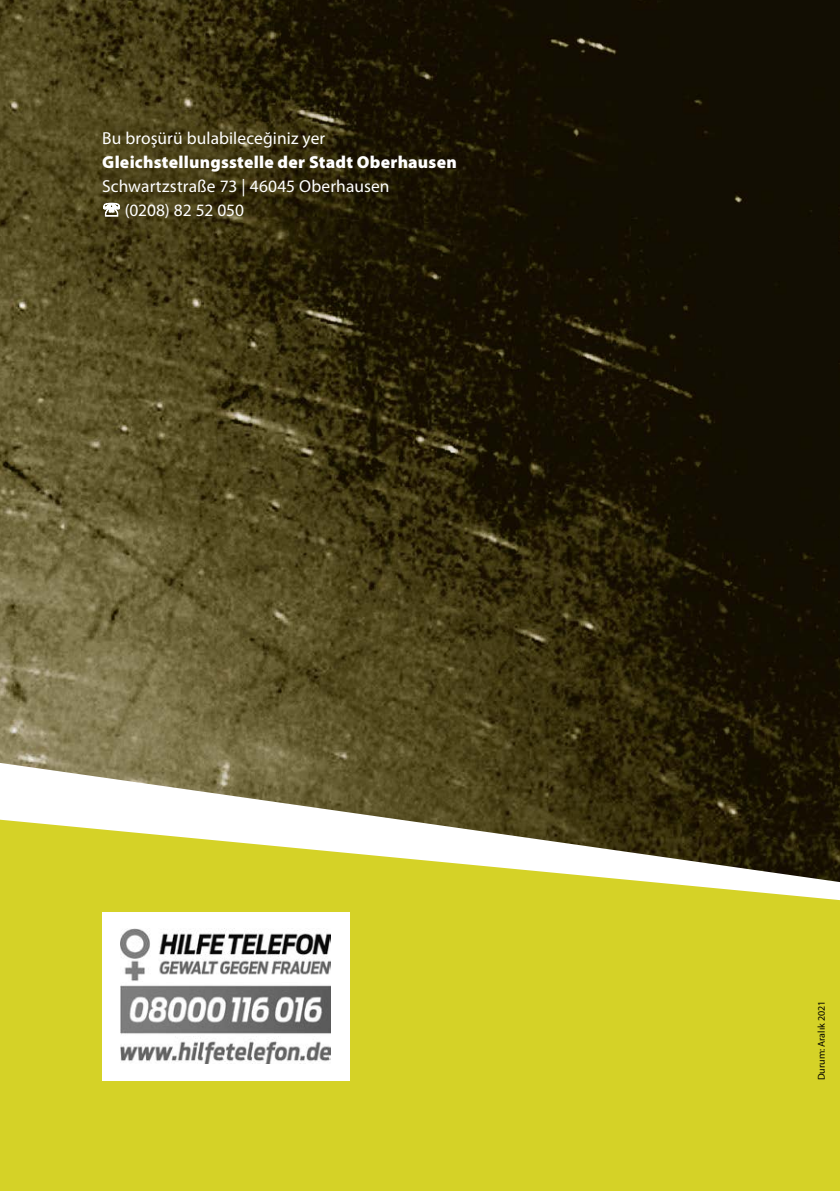
<style>
.page{position:relative;width:840px;height:1191px;background:#fff}
.page>*{position:absolute;margin:0;border:0;box-sizing:border-box;transform-origin:0 0}
.t1{font:17.4px/24px "Myriad Pro";letter-spacing:.005em;color:#fff}
.t2{font:900 17.4px "Myriad Pro";letter-spacing:.015em;color:#fff}
.t3{font:10px "Myriad Pro";color:#000}
</style>
<div class="page">
<img style="left:0;top:0;width:839px;height:763px">
<svg style="left:1px;top:763px;width:838px;height:56px"></svg>
<svg style="left:0;top:819px;width:839px;height:372px;background:#cfcc36"></svg>
<div style="left:102px;top:912px;width:247px;height:168px;background:#fff"></div>
<img style="left:121px;top:929px;width:210px;height:134px">
<svg style="left:103px;top:203px;width:17px;height:13px"></svg>
<p class="t1" style="left:102px;top:127px;width:224px">Bu broşürü bulabileceğiniz yer</p>
<p class="t2" style="left:102px;top:151px;width:356px">Gleichstellungsstelle der Stadt Oberhausen</p>
<p class="t1" style="left:125px;top:175px;width:266px;text-indent:-23px">Schwartzstraße 73 | 46045 Oberhausen (0208) 82 52 050</p>
<p class="t3" style="left:815px;top:1080px;width:81px;rotate:-90deg">Durum: Aralık 2021</p>
</div>
